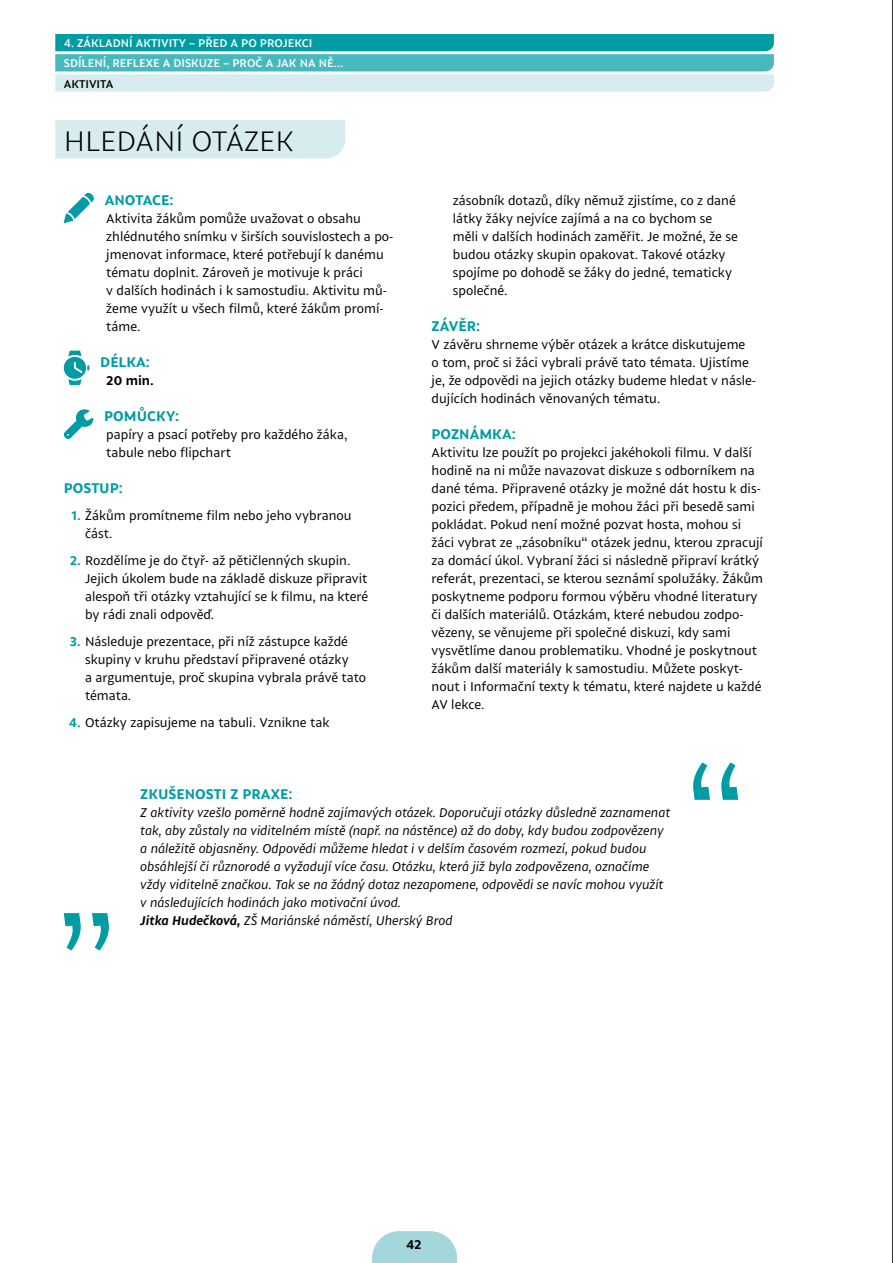
<style>
.page{position:relative;width:893px;height:1263px;background:#fff}
.page>*{position:absolute;margin:0;border:0;box-sizing:border-box;transform-origin:0 0}
.t1{font:132.3px "Sprout";color:#009ca3}
.t2{font:300 30px "Sprout";color:#000}
.t3{font:700 15px "Sprout";color:#009ca3}
.t4{font:13.5px/18px "Sprout";color:#000}
.t5{font:italic 13.5px/18px "Sprout";color:#000}
.t6{font:700 13.5px "Sprout";color:#000}
.t7{font:500 12px/20.1px "Sprout";color:#fff}
.t8{font:500 12px "Sprout";color:#000}
.s1{font-weight:700;color:#009ca3}
.s2{font-weight:700}
</style>
<div class="page">
<div style="left:55px;top:120px;width:290px;height:38px;background:#d7ecee"></div>
<svg style="left:64px;top:193px;width:30px;height:30px"></svg>
<svg style="left:64px;top:351px;width:25px;height:34px"></svg>
<svg style="left:63px;top:409px;width:30px;height:30px"></svg>
<svg style="left:372px;top:1231px;width:85px;height:32px;background:#aedbe0"></svg>
<hr style="left:892px;top:0;width:1px;height:1263px;background:#000">
<svg style="left:55px;top:34px;width:719px;height:58px;background:#70c6cb"></svg>
<p class="t7" style="left:64px;top:33px;width:281px">4. ZÁKLADNÍ AKTIVITY – PŘED A PO PROJEKCI<br>SDÍLENÍ, REFLEXE A DISKUZE – PROČ A JAK NA NĚ…</p>
<p class="t8" style="left:64px;top:76px;width:51px">AKTIVITA</p>
<h2 class="t2" style="left:64px;top:122px;width:232px">HLEDÁNÍ OTÁZEK</h2>
<p class="t3" style="left:105px;top:190px;width:70px">ANOTACE:</p>
<p class="t4" style="left:106px;top:209px;width:289px">Aktivita žákům pomůže uvažovat o obsahu zhlédnutého snímku v širších souvislostech a po&shy;jmenovat informace, které potřebují k danému tématu doplnit. Zároveň je motivuje k práci<br>v dalších hodinách i k samostudiu. Aktivitu mů&shy;žeme využít u všech filmů, které žákům promí&shy;táme.</p>
<p class="t3" style="left:100px;top:352px;width:51px">DÉLKA:</p>
<p class="t6" style="left:106px;top:371px;width:49px">20 min.</p>
<p class="t3" style="left:104px;top:406px;width:76px">POMŮCKY:</p>
<p class="t4" style="left:106px;top:425px;width:242px">papíry a psací potřeby pro každého žáka, tabule nebo flipchart</p>
<p class="t3" style="left:64px;top:478px;width:61px">POSTUP:</p>
<p class="t4" style="left:85px;top:506px;width:268px;text-indent:-14px"><span class="s1">1.</span> Žákům promítneme film nebo jeho vybranou část.</p>
<p class="t4" style="left:85px;top:551px;width:285px;text-indent:-15px"><span class="s1">2.</span> Rozdělíme je do čtyř- až pětičlenných skupin.<br>Jejich úkolem bude na základě diskuze připravit alespoň tři otázky vztahující se k filmu, na které by rádi znali odpověď.</p>
<p class="t4" style="left:85px;top:632px;width:283px;text-indent:-15px"><span class="s1">3.</span> Následuje prezentace, při níž zástupce každé skupiny v kruhu představí připravené otázky<br>a argumentuje, proč skupina vybrala právě tato témata.</p>
<p class="t4" style="left:69px;top:713px;width:262px"><span class="s1">4.</span> Otázky zapisujeme na tabuli. Vznikne tak</p>
<p class="t4" style="left:453px;top:191px;width:287px">zásobník dotazů, díky němuž zjistíme, co z dané látky žáky nejvíce zajímá a na co bychom se měli v dalších hodinách zaměřit. Je možné, že se budou otázky skupin opakovat. Takové otázky spojíme po dohodě se žáky do jedné, tematicky společné.</p>
<p class="t3" style="left:432px;top:316px;width:50px">ZÁVĚR:</p>
<p class="t4" style="left:432px;top:335px;width:326px">V závěru shrneme výběr otázek a krátce diskutujeme o tom, proč si žáci vybrali právě tato témata. Ujistíme je, že odpovědi na jejich otázky budeme hledat v násle&shy;dujících hodinách věnovaných tématu.</p>
<p class="t3" style="left:432px;top:424px;width:86px">POZNÁMKA:</p>
<p class="t4" style="left:432px;top:443px;width:333px">Aktivitu lze použít po projekci jakéhokoli filmu. V další hodině na ni může navazovat diskuze s odborníkem na dané téma. Připravené otázky je možné dát hostu k dis&shy;pozici předem, případně je mohou žáci při besedě sami pokládat. Pokud není možné pozvat hosta, mohou si žáci vybrat ze „zásobníku“ otázek jednu, kterou zpracují za domácí úkol. Vybraní žáci si následně připraví krátký referát, prezentaci, se kterou seznámí spolužáky. Žákům poskytneme podporu formou výběru vhodné literatury či dalších materiálů. Otázkám, které nebudou zodpo&shy;vězeny, se věnujeme při společné diskuzi, kdy sami vysvětlíme danou problematiku. Vhodné je poskytnout žákům další materiály k samostudiu. Můžete poskyt&shy;nout i Informační texty k tématu, které najdete u každé AV lekce.</p>
<h1 class="t1" style="left:56px;top:795px;width:62px">„</h1>
<p class="t3" style="left:140px;top:784px;width:154px">ZKUŠENOSTI Z PRAXE:</p>
<p class="t5" style="left:140px;top:803px;width:531px">Z aktivity vzešlo poměrně hodně zajímavých otázek. Doporučuji otázky důsledně zaznamenat tak, aby zůstaly na viditelném místě (např. na nástěnce) až do doby, kdy budou zodpovězeny a náležitě objasněny. Odpovědi můžeme hledat i v delším časovém rozmezí, pokud budou obsáhlejší či různorodé a vyžadují více času. Otázku, která již byla zodpovězena, označíme vždy viditelně značkou. Tak se na žádný dotaz nezapomene, odpovědi se navíc mohou využít v následujících hodinách jako motivační úvod.<br><span class="s2">Jitka Hudečková,</span> ZŠ Mariánské náměstí, Uherský Brod</p>
<h1 class="t1" style="left:685px;top:730px;width:62px">“</h1>
<p class="t6" style="left:406px;top:1235px;width:17px">42</p>
</div>
